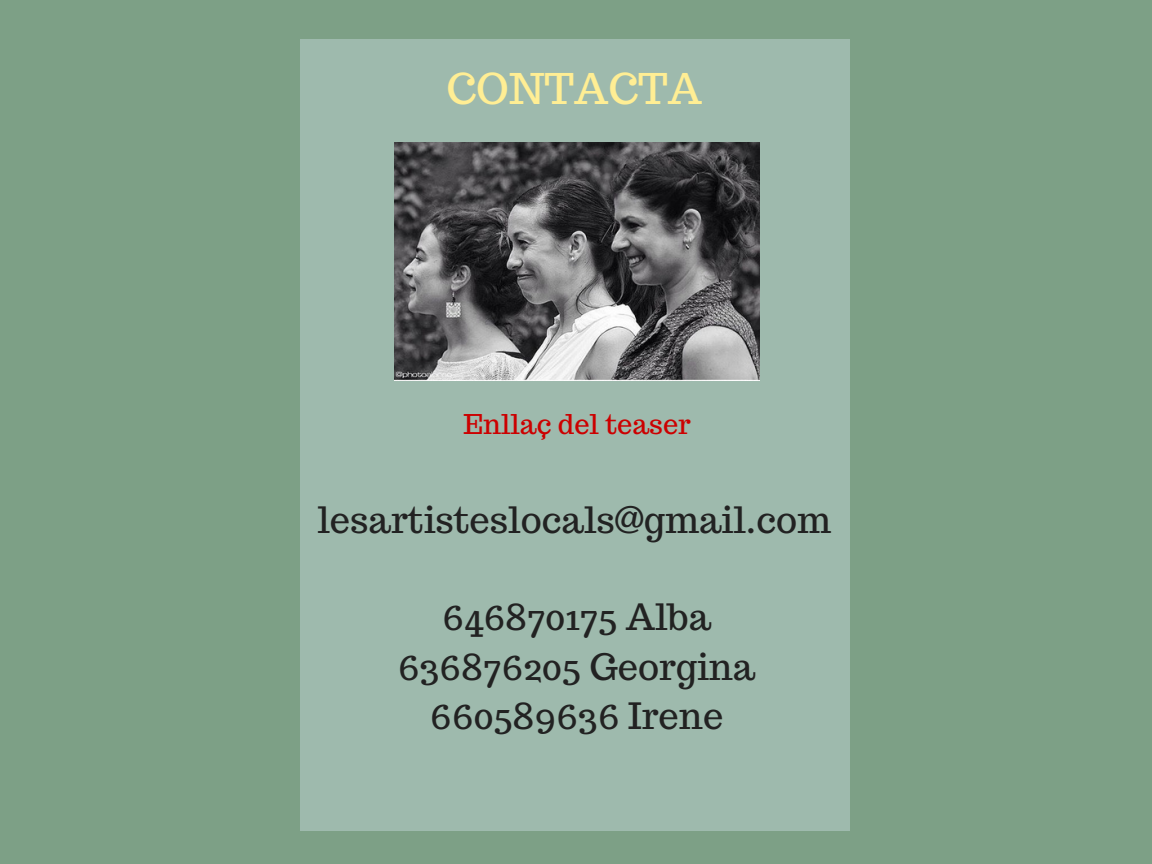
<style>
.page{position:relative;width:1152px;height:864px;background:#7da086}
.page>*{position:absolute;margin:0;border:0;box-sizing:border-box;transform-origin:0 0}
.t1{font:42.3px "Trocchi";color:#ffee94}
.t2{font:36.3px/49.5px "Trocchi";color:#222;text-align:center}
.t3{font:27.15px "Trocchi";color:#c00}
</style>
<div class="page">
<div style="left:301px;top:39px;width:549px;height:792px;background:#9ebaad"></div>
<img style="left:395px;top:143px;width:364px;height:237px">
<p class="t1" style="left:446px;top:60px;width:257px">CONTACTA</p>
<p class="t3" style="left:463px;top:407px;width:229px">Enllaç del teaser</p>
<p class="t2" style="left:317px;top:495px;width:515px">lesartisteslocals@gmail.com</p>
<p class="t2" style="left:398px;top:592px;width:359px">646870175 Alba<br>636876205 Georgina<br>660589636 Irene</p>
</div>
